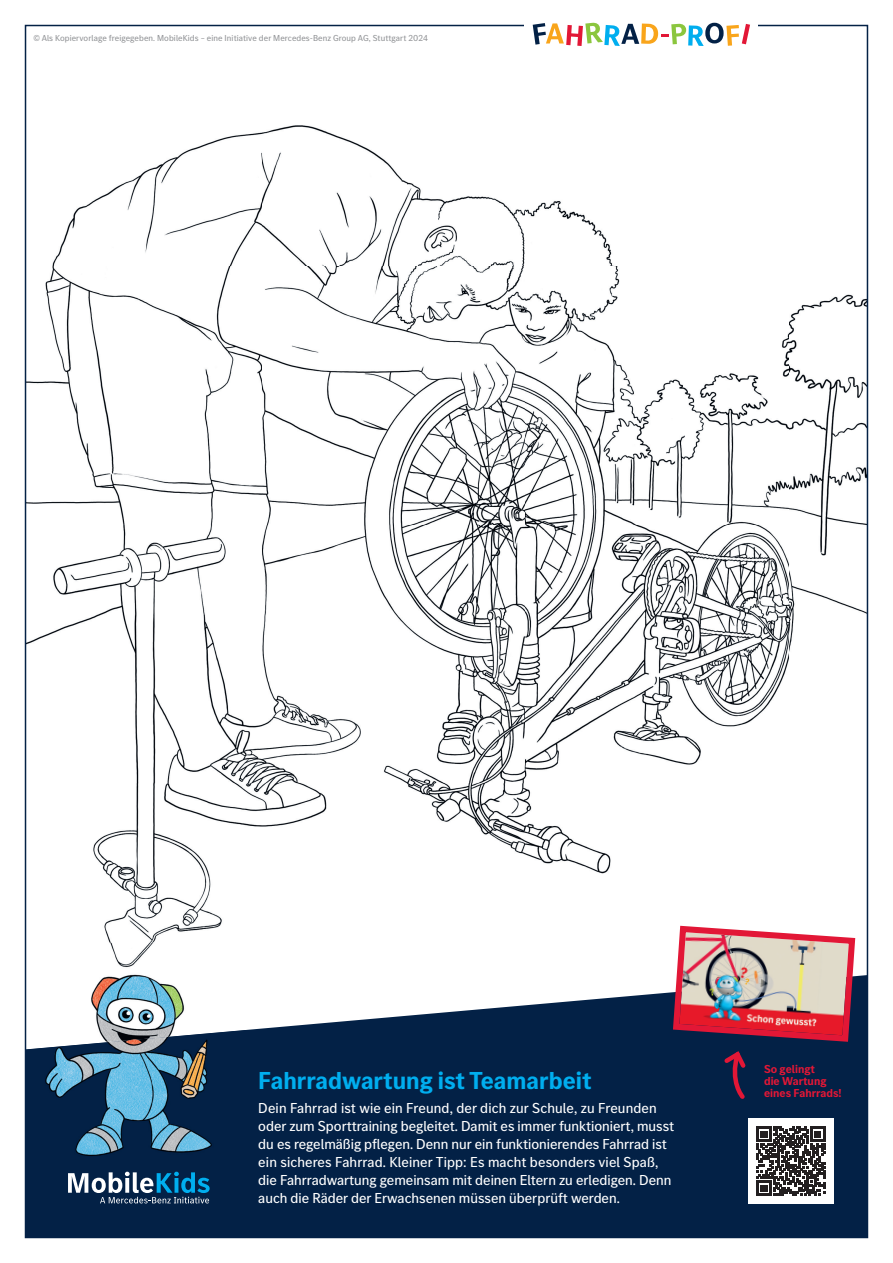
<style>
.page{position:relative;width:893px;height:1263px;background:#fff}
.page>*{position:absolute;margin:0;border:0;box-sizing:border-box;transform-origin:0 0}
.t1{font:700 25.5px "MB Corpo S Title";color:#00aeef}
.t2{font:15px/18px "MB Corpo S Title";color:#fff}
.t3{font:700 12px/12px "MB Corpo S Title";color:#e21736}
.t4{font:9px "MB Corpo S Title";letter-spacing:.01em;color:#939598}
</style>
<div class="page">
<img style="left:28px;top:125px;width:760px;height:658px">
<img style="left:788px;top:294px;width:77px;height:369px">
<img style="left:93px;top:783px;width:234px;height:160px">
<img style="left:406px;top:783px;width:205px;height:91px">
<svg style="left:28px;top:975px;width:837px;height:260px;background:#1e395a"></svg>
<div style="left:748px;top:1118px;width:85px;height:85px;background:#fff"></div>
<svg style="left:757px;top:1127px;width:68px;height:68px"></svg>
<svg style="left:670px;top:925px;width:188px;height:176px;background:#846776"></svg>
<img style="left:28px;top:943px;width:219px;height:87px">
<img style="left:28px;top:1030px;width:219px;height:131px">
<svg style="left:68px;top:1172px;width:142px;height:31px;background:#3d6584"></svg>
<svg style="left:533px;top:22px;width:217px;height:24px"></svg>
<p class="t4" style="left:33px;top:32px;width:396px">© Als Kopiervorlage freigegeben. MobileKids – eine Initiative der Mercedes-Benz Group AG, Stuttgart 2024</p>
<h1 class="t1" style="left:258px;top:1064px;width:335px">Fahrradwartung ist Teamarbeit</h1>
<p class="t2" style="left:258px;top:1098px;width:417px">Dein Fahrrad ist wie ein Freund, der dich zur Schule, zu Freunden oder zum Sporttraining begleitet. Damit es immer funktioniert, musst du es regelmäßig pflegen. Denn nur ein funktionierendes Fahrrad ist ein sicheres Fahrrad. Kleiner Tipp: Es macht besonders viel Spaß, die Fahrradwartung gemeinsam mit deinen Eltern zu erledigen. Denn auch die Räder der Erwachsenen müssen überprüft werden.</p>
<p class="t3" style="left:764px;top:1062px;width:79px">So gelingt<br>die Wartung eines Fahrrads!</p>
</div>
